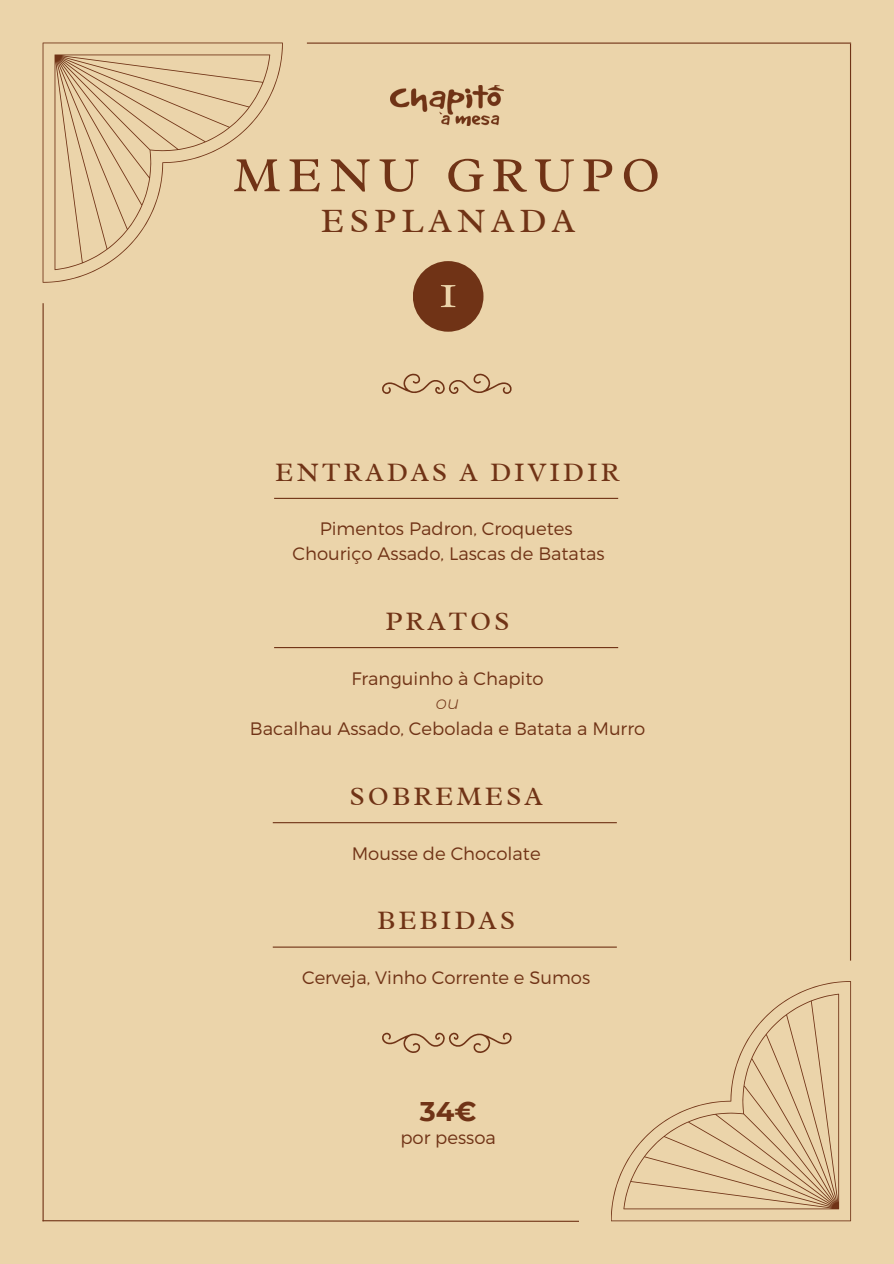
<style>
.page{position:relative;width:894px;height:1264px;background:#fff}
.page>*{position:absolute;margin:0;border:0;box-sizing:border-box;transform-origin:0 0}
.t1{font:49.95px "Radley";letter-spacing:.15em;color:#703316}
.t2{font:49.95px "Radley";color:#ebd4aa}
.t3{font:34.5px "Radley";letter-spacing:.15em;color:#703316}
.t4{font:27px "Radley";letter-spacing:.11em;color:#703316}
.t5{font:700 27px "Montserrat";color:#703316}
.t6{font:300 18px "Montserrat";color:#703316}
.t7{font:italic 300 18px "Montserrat";color:#703316}
</style>
<div class="page">
<div style="left:0;top:0;width:893px;height:1263px;background:#ebd4aa"></div>
<svg style="left:43px;top:43px;width:239px;height:239px"></svg>
<svg style="left:54px;top:54px;width:216px;height:216px"></svg>
<hr style="left:307px;top:43px;width:543px;height:1px;background:#703316">
<hr style="left:43px;top:303px;width:1px;height:918px;background:#703316">
<svg style="left:611px;top:981px;width:239px;height:240px"></svg>
<svg style="left:623px;top:993px;width:215px;height:216px"></svg>
<svg style="left:42px;top:1219px;width:537px;height:3px"></svg>
<hr style="left:849px;top:44px;width:1px;height:916px;background:#703316">
<svg style="left:382px;top:373px;width:130px;height:21px"></svg>
<svg style="left:382px;top:1032px;width:130px;height:21px"></svg>
<hr style="left:274px;top:498px;width:344px;height:1px;background:#703316">
<hr style="left:274px;top:647px;width:344px;height:1px;background:#703316">
<hr style="left:273px;top:822px;width:343px;height:1px;background:#703316">
<hr style="left:273px;top:946px;width:343px;height:1px;background:#703316">
<img style="left:390px;top:86px;width:113px;height:39px">
<div style="left:413px;top:261px;width:70px;height:71px;background:#703316;border-radius:50%"></div>
<p class="t1" style="left:233px;top:143px;width:428px">MENU GRUPO</p>
<p class="t3" style="left:321px;top:198px;width:256px">ESPLANADA</p>
<p class="t2" style="left:439px;top:259px;width:20px">1</p>
<h1 class="t4" style="left:275px;top:455px;width:346px">ENTRADAS A DIVIDIR</h1>
<p class="t6" style="left:319px;top:517px;width:254px">Pimentos Padron, Croquetes</p>
<p class="t6" style="left:292px;top:542px;width:313px">Chouriço Assado, Lascas de Batatas</p>
<p class="t4" style="left:385px;top:604px;width:126px">PRATOS</p>
<h2 class="t6" style="left:351px;top:666px;width:194px">Franguinho à Chapito</h2>
<p class="t7" style="left:436px;top:692px;width:25px">ou</p>
<p class="t6" style="left:250px;top:717px;width:397px">Bacalhau Assado, Cebolada e Batata a Murro</p>
<p class="t4" style="left:349px;top:779px;width:194px">SOBREMESA</p>
<p class="t6" style="left:351px;top:841px;width:190px">Mousse de Chocolate</p>
<h2 class="t4" style="left:377px;top:903px;width:139px">BEBIDAS</h2>
<h2 class="t6" style="left:302px;top:966px;width:289px">Cerveja, Vinho Corrente e Sumos</h2>
<h2 class="t5" style="left:419px;top:1095px;width:58px">34€</h2>
<p class="t6" style="left:400px;top:1125px;width:97px">por pessoa</p>
</div>
